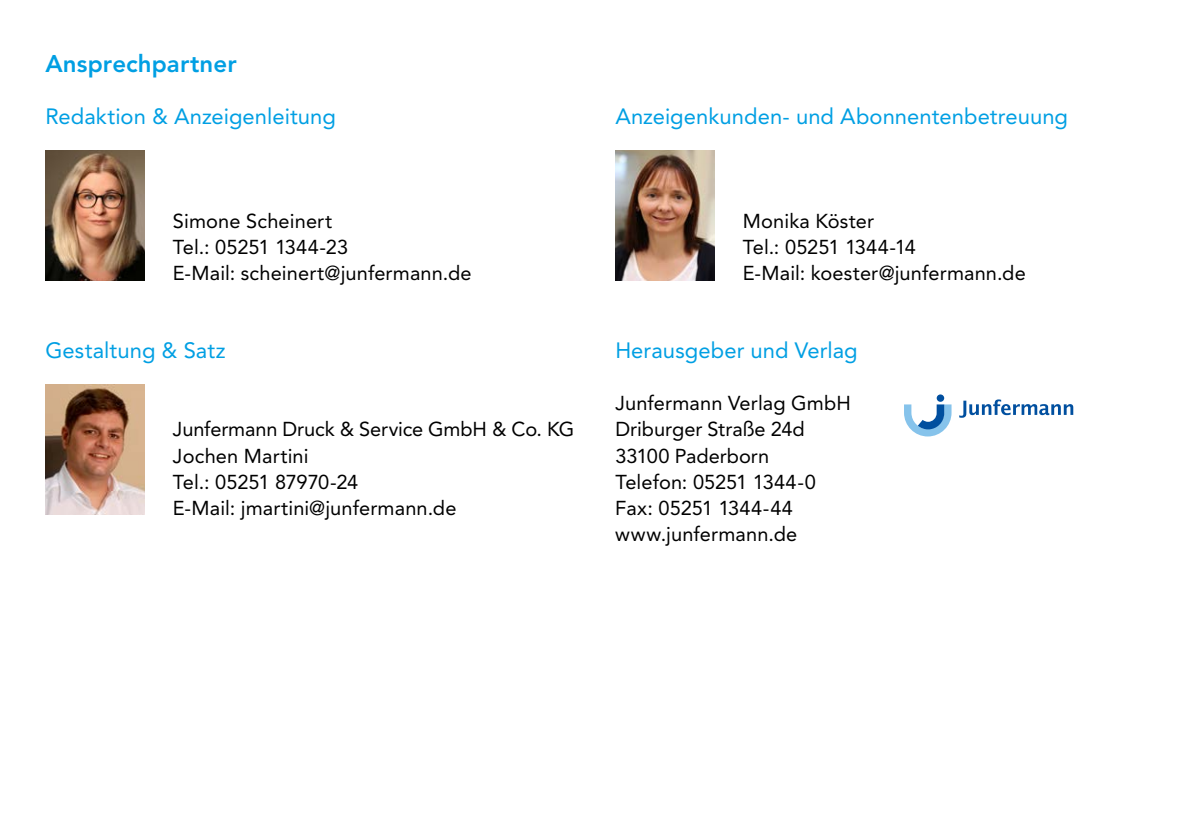
<style>
.page{position:relative;width:1191px;height:840px;background:#fff}
.page>*{position:absolute;margin:0;border:0;box-sizing:border-box;transform-origin:0 0}
.t1{font:800 24px "Avenir LT Std";letter-spacing:.005em;color:#009fe3}
.t2{font:22px "Avenir LT Std";letter-spacing:.005em;color:#009fe3}
.t3{font:20px/26px "Avenir LT Std";letter-spacing:.005em;color:#000}
</style>
<div class="page">
<img style="left:45px;top:150px;width:100px;height:130px">
<img style="left:45px;top:384px;width:100px;height:130px">
<img style="left:615px;top:150px;width:99px;height:130px">
<svg style="left:959px;top:399px;width:114px;height:18px"></svg>
<svg style="left:936px;top:394px;width:8px;height:7px"></svg>
<svg style="left:904px;top:404px;width:47px;height:32px"></svg>
<p class="t1" style="left:45px;top:49px;width:193px">Ansprechpartner</p>
<p class="t2" style="left:45px;top:104px;width:292px">Redaktion &amp; Anzeigenleitung</p>
<p class="t3" style="left:173px;top:208px;width:300px">Simone Scheinert<br>Tel.: 05251 1344-23<br>E-Mail: scheinert@junfermann.de</p>
<p class="t2" style="left:45px;top:338px;width:182px">Gestaltung &amp; Satz</p>
<p class="t3" style="left:173px;top:416px;width:403px">Junfermann Druck &amp; Service GmbH &amp; Co. KG<br>Jochen Martini<br>Tel.: 05251 87970-24<br>E-Mail: jmartini@junfermann.de</p>
<p class="t2" style="left:615px;top:104px;width:454px">Anzeigenkunden- und Abonnentenbetreuung</p>
<p class="t3" style="left:743px;top:208px;width:284px">Monika Köster<br>Tel.: 05251 1344-14<br>E-Mail: koester@junfermann.de</p>
<p class="t2" style="left:615px;top:338px;width:244px">Herausgeber und Verlag</p>
<p class="t3" style="left:615px;top:390px;width:237px">Junfermann Verlag GmbH<br>Driburger Straße 24d<br>33100 Paderborn<br>Telefon: 05251 1344-0<br>Fax: 05251 1344-44 www.junfermann.de</p>
</div>
